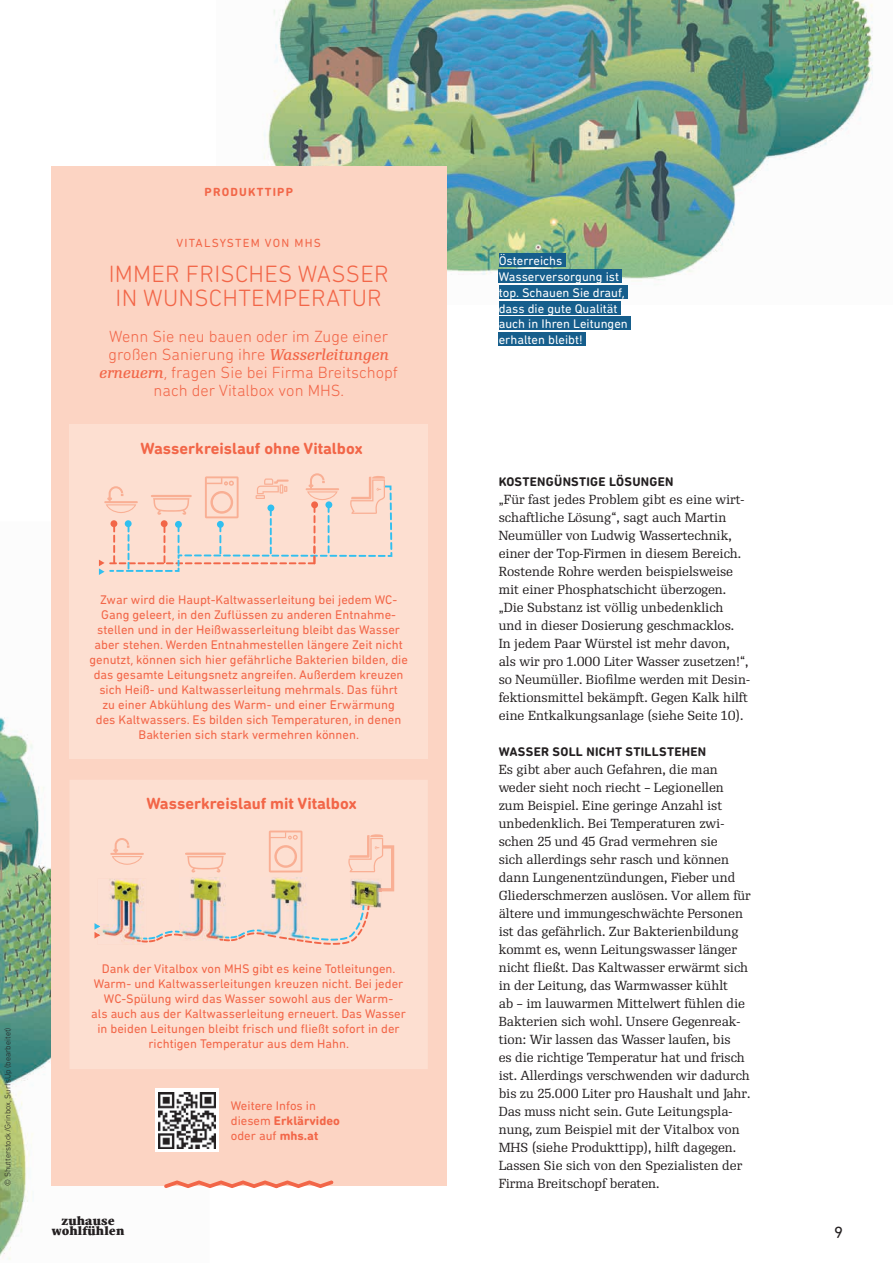
<style>
.page{position:relative;width:893px;height:1263px;background:#fff}
.page>*{position:absolute;margin:0;border:0;box-sizing:border-box;transform-origin:0 0}
.t1{font:300 24px/24px "DIN Next Rounded LT Pro";letter-spacing:.01em;color:#f26648}
.t2{font:300 16.5px/18px "DIN Next Rounded LT Pro";color:#f26648;text-align:center}
.t3{font:700 16.5px "DIN Next Rounded LT Pro";color:#f26648}
.t4{font:16.5px "DIN Next Rounded LT Pro";color:#231f20}
.t5{font:12.75px/18px "Re Public";color:#231f20}
.t6{font:12.75px/15px "DIN Next Rounded LT Pro";color:#f26648;text-align:center}
.t7{font:12.75px/15.8px "DIN Next Rounded LT Pro";color:#fff}
.t8{font:700 12.75px "DIN Next Rounded LT Pro";letter-spacing:.02em;color:#231f20}
.t9{font:12px "DIN Next Rounded LT Pro";letter-spacing:.1em;color:#f26648}
.t10{font:700 12px "DIN Next Rounded LT Pro";letter-spacing:.1em;color:#f26648}
.t11{font:800 11.1px/10.2px "Malabar LTW02";letter-spacing:.01em;color:#231f20;text-align:center}
.t12{font:300 8.25px "DIN Next Rounded LT Pro";color:#231f20}
.s1{font-family:"Re Public Text";font-weight:400;font-style:italic;font-size:15px}
.s2{font-weight:700}
</style>
<div class="page">
<img style="left:264px;top:0;width:609px;height:305px">
<img style="left:0;top:717px;width:164px;height:543px">
<div style="left:51px;top:166px;width:395px;height:1019px;background:#fcd4c3"></div>
<div style="left:70px;top:425px;width:358px;height:334px;background:#fddfd1"></div>
<div style="left:70px;top:780px;width:358px;height:289px;background:#fddfd1"></div>
<svg style="left:164px;top:1180px;width:170px;height:8px"></svg>
<div style="left:499px;top:254px;width:67px;height:13px;background:#165e8c"></div>
<div style="left:499px;top:269px;width:123px;height:14px;background:#165e8c"></div>
<div style="left:499px;top:285px;width:128px;height:14px;background:#165e8c"></div>
<div style="left:499px;top:301px;width:122px;height:13px;background:#165e8c"></div>
<div style="left:499px;top:317px;width:131px;height:13px;background:#165e8c"></div>
<div style="left:499px;top:332px;width:87px;height:14px;background:#165e8c"></div>
<svg style="left:99px;top:473px;width:293px;height:102px"></svg>
<img style="left:261px;top:877px;width:46px;height:28px">
<img style="left:179px;top:877px;width:48px;height:63px">
<svg style="left:185px;top:853px;width:41px;height:19px"></svg>
<svg style="left:269px;top:830px;width:33px;height:42px"></svg>
<svg style="left:110px;top:838px;width:34px;height:27px"></svg>
<svg style="left:348px;top:834px;width:46px;height:57px"></svg>
<img style="left:350px;top:879px;width:31px;height:31px">
<img style="left:366px;top:888px;width:15px;height:3px">
<img style="left:98px;top:878px;width:48px;height:67px">
<svg style="left:95px;top:923px;width:5px;height:15px"></svg>
<svg style="left:137px;top:930px;width:46px;height:12px"></svg>
<svg style="left:219px;top:905px;width:151px;height:40px"></svg>
<svg style="left:155px;top:1088px;width:64px;height:64px"></svg>
<img style="left:159px;top:1092px;width:56px;height:56px">
<p class="t12" style="left:3px;top:1186px;width:160px;rotate:-90deg">© Shutterstock/Grinbox, SurfsUp (bearbeitet)</p>
<p class="t10" style="left:205px;top:185px;width:90px">PRODUKTTIPP</p>
<p class="t9" style="left:177px;top:236px;width:146px">VITALSYSTEM VON MHS</p>
<h1 class="t1" style="left:109px;top:262px;width:281px">IMMER FRISCHES WASSER<br>IN WUNSCH TEMPERATUR</h1>
<p class="t7" style="left:499px;top:253px;width:131px">Österreichs<br>Wasserversorgung ist top. Schauen Sie drauf, dass die gute Qualität auch in Ihren Leitungen erhalten bleibt!</p>
<p class="t2" style="left:100px;top:327px;width:300px">Wenn Sie neu bauen oder im Zuge einer großen Sanierung ihre <span class="s1">Wasserleitungen erneuern</span>, fragen Sie bei Firma Breitschopf nach der Vitalbox von MHS.</p>
<p class="t3" style="left:140px;top:439px;width:224px">Wasserkreislauf ohne Vitalbox</p>
<p class="t6" style="left:89px;top:592px;width:320px">Zwar wird die Haupt-Kaltwasserleitung bei jedem WC-Gang geleert, in den Zuflüssen zu anderen Entnahme&shy;stellen und in der Heißwasserleitung bleibt das Wasser aber stehen. Werden Entnahmestellen längere Zeit nicht genutzt, können sich hier gefährliche Bakterien bilden, die das gesamte Leitungsnetz angreifen. Außerdem kreuzen sich Heiß- und Kalt wasserleitung mehrmals. Das führt<br>zu einer Abkühlung des Warm- und einer Erwärmung<br>des Kaltwassers. Es bilden sich Temperaturen, in denen Bakterien sich stark vermehren können.</p>
<p class="t3" style="left:146px;top:794px;width:212px">Wasserkreislauf mit Vitalbox</p>
<p class="t6" style="left:91px;top:961px;width:316px">Dank der Vitalbox von MHS gibt es keine Totleitungen.<br>Warm- und Kaltwasserleitungen kreuzen nicht. Bei jeder WC-Spülung wird das Wasser sowohl aus der Warm-<br>als auch aus der Kaltwasserleitung erneuert. Das Wasser in beiden Leitungen bleibt frisch und fließt sofort in der richtigen Temperatur aus dem Hahn.</p>
<p class="t11" style="left:52px;top:1215px;width:74px">zuhause wohlfühlen</p>
<p class="t6" style="left:231px;top:1098px;width:111px;text-align:left">Weitere Infos in diesem <span class="s2">Erklärvideo </span>oder auf <span class="s2">mhs.at</span></p>
<p class="t8" style="left:499px;top:474px;width:176px">KOSTENGÜNSTIGE LÖSUNGEN</p>
<p class="t5" style="left:499px;top:490px;width:253px">„Für fast jedes Problem gibt es eine wirt&shy;schaftliche Lösung“, sagt auch Martin Neumüller von Ludwig Wasser technik, einer der Top-Firmen in diesem Bereich.<br>Rostende Rohre werden beispielsweise mit einer Phosphatschicht überzogen. „Die Substanz ist völlig unbedenklich und in dieser Dosierung geschmacklos.<br>In jedem Paar Würstel ist mehr davon, als wir pro 1.000 Liter Wasser zusetzen!“, so Neumüller. Biofilme werden mit Desin&shy;fektionsmittel bekämpft. Gegen Kalk hilft eine Entkalkungsanlage (siehe Seite 10).</p>
<p class="t8" style="left:499px;top:744px;width:209px">WASSER SOLL NICHT STILLSTEHEN</p>
<p class="t5" style="left:499px;top:761px;width:254px">Es gibt aber auch Gefahren, die man weder sieht noch riecht – Legionellen zum Beispiel. Eine geringe Anzahl ist unbedenklich. Bei Temperaturen zwi&shy;schen 25 und 45 Grad vermehren sie<br>sich allerdings sehr rasch und können dann Lungen entzündungen, Fieber und Glieder schmerzen auslösen. Vor allem für ältere und immungeschwächte Personen ist das gefährlich. Zur Bakterienbildung kommt es, wenn Leitungswasser länger nicht fließt. Das Kaltwasser erwärmt sich in der Leitung, das Warmwasser kühlt<br>ab – im lau warmen Mittelwert fühlen die Bakterien sich wohl. Unsere Gegenreak&shy;tion: Wir lassen das Wasser laufen, bis<br>es die richtige Temperatur hat und frisch ist. Allerdings verschwenden wir dadurch bis zu 25.000 Liter pro Haushalt und Jahr.<br>Das muss nicht sein. Gute Leitungspla&shy;nung, zum Beispiel mit der Vitalbox von MHS (siehe Produkttipp), hilft dagegen.<br>Lassen Sie sich von den Spezialisten der Firma Breitschopf beraten.</p>
<p class="t4" style="left:834px;top:1223px;width:10px">9</p>
</div>
